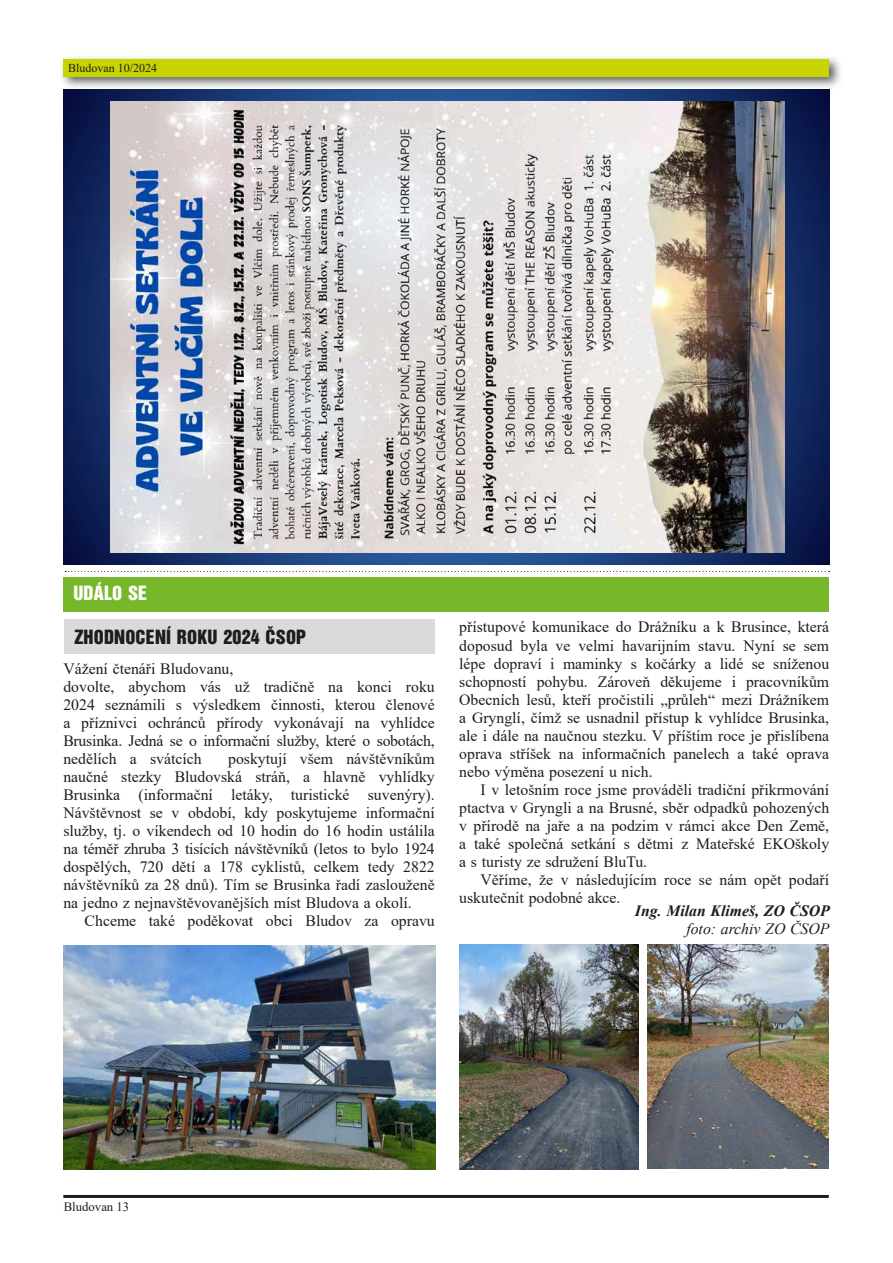
<style>
.page{position:relative;width:893px;height:1263px;background:#fff}
.page>*{position:absolute;margin:0;border:0;box-sizing:border-box;transform-origin:0 0}
.t1{font:18px "Switzerland Inserat CE";letter-spacing:.01em;color:#1d1d1b}
.t2{font:18px "Switzerland Inserat CE";letter-spacing:.01em;color:#fff}
.t3{font:15.75px/18px "Times New Roman";color:#1d1d1b;text-align:justify}
.t4{font:italic 700 15.75px "Times New Roman";color:#1d1d1b}
.t5{font:italic 15.75px "Times New Roman";color:#1d1d1b}
.t6{font:12.75px "Times New Roman";color:#1d1d1b}
.t7{font:12px "Times New Roman";color:#1d1d1b}
</style>
<div class="page">
<div style="left:59px;top:54px;width:784px;height:36px;background:#1d1d1b;opacity:.7"></div>
<div style="left:64px;top:59px;width:765px;height:18px;background:#c8d400"></div>
<hr style="left:63px;top:1195px;width:766px;height:3px;background:#1d1d1b">
<svg style="left:64px;top:89px;width:765px;height:475px;background:#172d63"></svg>
<img style="left:110px;top:102px;width:674px;height:450px">
<div style="left:64px;top:577px;width:765px;height:35px;background:#76b82a"></div>
<div style="left:64px;top:620px;width:370px;height:34px;background:#dadada"></div>
<img style="left:64px;top:945px;width:372px;height:224px">
<img style="left:459px;top:944px;width:179px;height:225px">
<img style="left:647px;top:944px;width:182px;height:225px">
<svg style="left:65px;top:571px;width:765px;height:1px"></svg>
<p class="t7" style="left:68px;top:59px;width:91px">Bludovan 10/2024</p>
<p class="t2" style="left:73px;top:582px;width:75px">UDÁLO SE</p>
<p class="t1" style="left:74px;top:625px;width:233px">ZHODNOCENÍ ROKU 2024 ČSOP</p>
<p class="t3" style="left:459px;top:618px;width:371px">přístupové komunikace do Drážníku a k Brusince, která doposud byla ve velmi havarijním stavu. Nyní se sem lépe dopraví i maminky s kočárky a lidé se sníženou schopností pohybu. Zároveň děkujeme i pracovníkům Obecních lesů, kteří pročistili „průleh“ mezi Drážníkem a Grynglí, čímž se usnadnil přístup k vyhlídce Brusinka, ale i dále na naučnou stezku. V příštím roce je přislíbena oprava stříšek na informačních panelech a také oprava nebo výměna posezení u nich.</p>
<p class="t3" style="left:459px;top:780px;width:371px;text-indent:21px">I v letošním roce jsme prováděli tradiční přikrmování ptactva v Gryngli a na Brusné, sběr odpadků pohozených v přírodě na jaře a na podzim v rámci akce Den Země, a také společná setkání s dětmi z Mateřské EKOškoly a s turisty ze sdružení BluTu.</p>
<p class="t3" style="left:459px;top:870px;width:371px;text-indent:21px">Věříme, že v následujícím roce se nám opět podaří uskutečnit podobné akce.</p>
<p class="t4" style="left:635px;top:900px;width:196px">Ing. Milan Klimeš, ZO ČSOP</p>
<p class="t5" style="left:686px;top:918px;width:145px">foto: archiv ZO ČSOP</p>
<p class="t3" style="left:63px;top:659px;width:373px;text-align:left">Vážení čtenáři Bludovanu,<br>dovolte, abychom vás už tradičně na konci roku 2024 seznámili s výsledkem činnosti, kterou členové a příznivci ochránců přírody vykonávají na vyhlídce Brusinka. Jedná se o informační služby, které o sobotách, nedělích a svátcích</p>
<p class="t3" style="left:63px;top:749px;width:373px;text-indent:165px">poskytují všem návštěvníkům naučné stezky Bludovská stráň, a hlavně vyhlídky Brusinka (informační letáky, turistické suvenýry).<br>Návštěvnost se v období, kdy poskytujeme informační služby, tj. o víkendech od 10 hodin do 16 hodin ustálila na téměř zhruba 3 tisících návštěvníků (letos to bylo 1924 dospělých, 720 dětí a 178 cyklistů, celkem tedy 2822 návštěvníků za 28 dnů). Tím se Brusinka řadí zaslouženě na jedno z nejnavštěvovanějších míst Bludova a okolí.</p>
<p class="t3" style="left:85px;top:911px;width:352px">Chceme také poděkovat obci Bludov za opravu</p>
<p class="t6" style="left:64px;top:1197px;width:67px">Bludovan 13</p>
</div>
